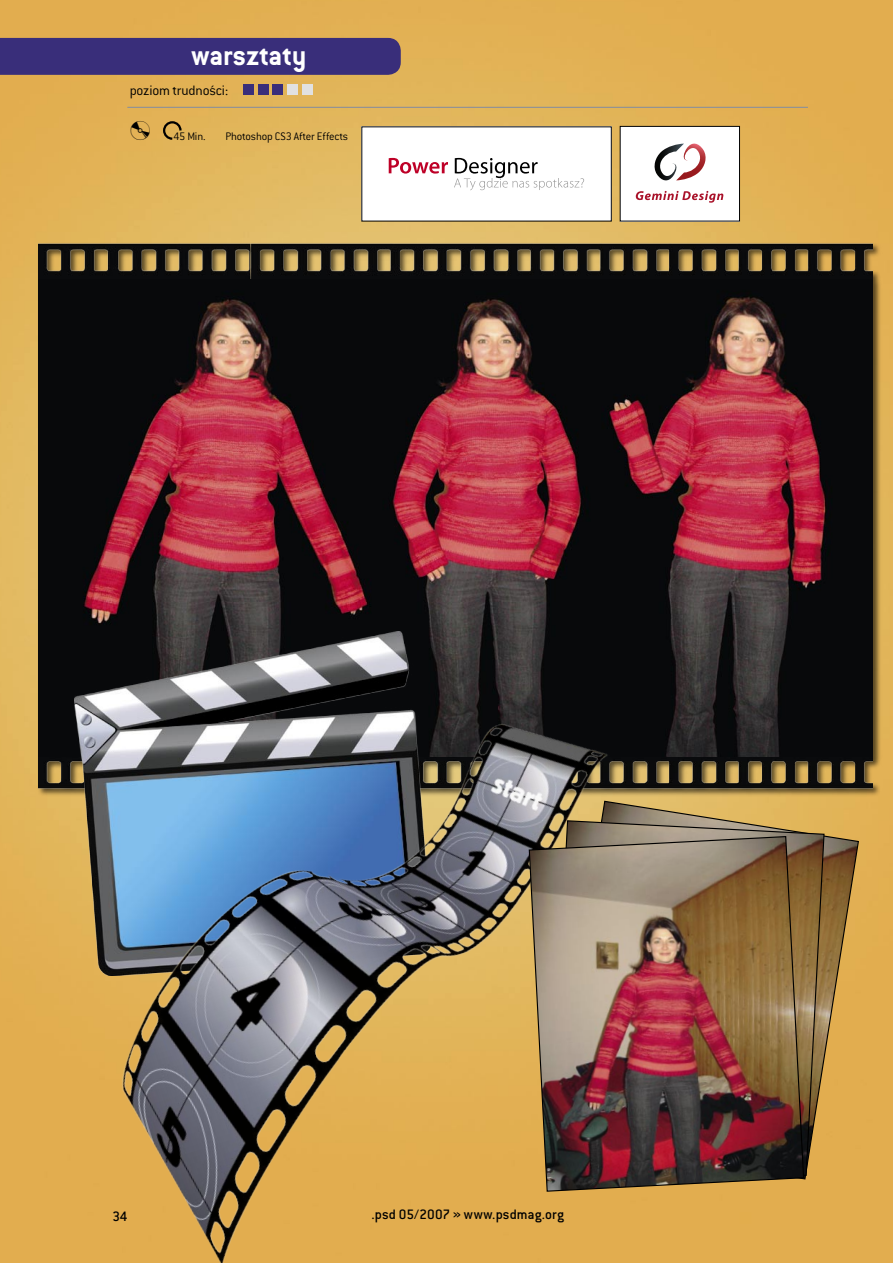
<style>
.page{position:relative;width:893px;height:1263px;background:#fff}
.page>*{position:absolute;margin:0;border:0;box-sizing:border-box;transform-origin:0 0}
.DZIAL{font:700 30px "Conduit Pl";color:#fff}
.t1{font:21px "Technology";color:#000}
.STOPKA{font:500 15px "Conduit Pl";letter-spacing:.005em;color:#000}
.TRUDNOSC{font:300 15px "Conduit Pl";letter-spacing:-.015em;color:#000}
.t2{font:300 12px "Conduit Pl";letter-spacing:-.01em;color:#000}
</style>
<div class="page">
<img style="left:0;top:0;width:893px;height:1263px">
<hr style="left:128px;top:107px;width:680px;height:1px;background:#939393">
<div style="left:0;top:38px;width:401px;height:37px;background:#392e7a"></div>
<svg style="left:727px;top:800px;width:133px;height:380px;background:#c99c4b"></svg>
<div style="left:287px;top:84px;width:11px;height:11px;background:#e1e1e1"></div>
<div style="left:302px;top:84px;width:11px;height:11px;background:#e1e1e1"></div>
<div style="left:273px;top:84px;width:10px;height:11px;background:#392e7a"></div>
<div style="left:258px;top:84px;width:10px;height:11px;background:#392e7a"></div>
<div style="left:243px;top:84px;width:10px;height:11px;background:#392e7a"></div>
<svg style="left:162px;top:120px;width:21px;height:21px"></svg>
<div style="left:620px;top:126px;width:119px;height:95px;background:#fff"></div>
<svg style="left:636px;top:191px;width:87px;height:12px"></svg>
<svg style="left:654px;top:143px;width:52px;height:38px"></svg>
<div style="left:620px;top:126px;width:120px;height:95px;border:1px solid #000"></div>
<div style="left:362px;top:127px;width:249px;height:94px;background:#fff"></div>
<svg style="left:389px;top:158px;width:59px;height:16px"></svg>
<svg style="left:454px;top:158px;width:130px;height:32px"></svg>
<img style="left:38px;top:241px;width:834px;height:193px">
<img style="left:38px;top:600px;width:834px;height:192px">
<img style="left:39px;top:280px;width:833px;height:477px">
<img style="left:74px;top:631px;width:358px;height:50px">
<img style="left:41px;top:681px;width:686px;height:582px">
<svg style="left:548px;top:820px;width:277px;height:356px;background:#93794e"></svg>
<img style="left:528px;top:835px;width:277px;height:357px">
<p class="DZIAL" style="left:192px;top:39px;width:116px">warsztaty</p>
<p class="TRUDNOSC" style="left:130px;top:82px;width:100px">poziom trudności:</p>
<p class="t2" style="left:225px;top:130px;width:124px">Photoshop CS3 After Effects</p>
<p class="t1" style="left:130px;top:121px;width:23px">5</p>
<p class="t2" style="left:174px;top:130px;width:33px">45 Min.</p>
<p class="STOPKA" style="left:112px;top:1207px;width:17px">34</p>
<p class="STOPKA" style="left:371px;top:1206px;width:194px">.psd 05/2007 » www.psdmag.org</p>
</div>
